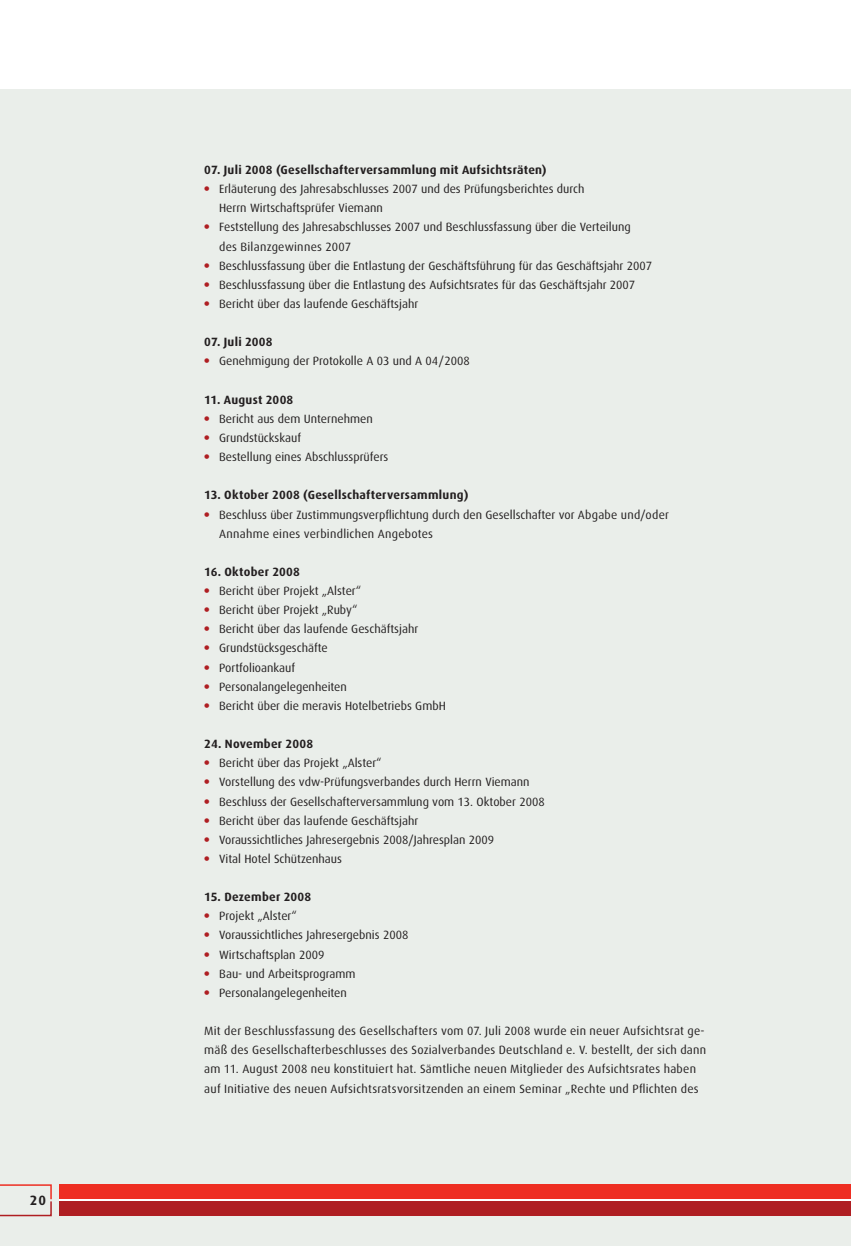
<style>
.page{position:relative;width:851px;height:1246px;background:#fff}
.page>*{position:absolute;margin:0;border:0;box-sizing:border-box;transform-origin:0 0}
.t1{font:700 13.5px "Dax Pro";color:#231f20}
.t2{font:12px/19.2px "Dax Pro";color:#231f20}
.t3{font:12px/19.2px "Dax Pro";letter-spacing:.02em;color:#231f20}
.t4{font:700 12px "Dax Pro";letter-spacing:.02em;color:#231f20}
.s1{font-weight:900;color:#af1e22}
</style>
<div class="page">
<div style="left:0;top:89px;width:850px;height:1157px;background:#eaeeea"></div>
<div style="left:60px;top:1194px;width:790px;height:14px;background:#fff"></div>
<div style="left:60px;top:1201px;width:790px;height:15px;background:#af1e22"></div>
<div style="left:60px;top:1184px;width:790px;height:15px;background:#ee2e22"></div>
<svg style="left:0;top:1184px;width:52px;height:33px"></svg>
<p class="t1" style="left:30px;top:1191px;width:18px">20</p>
<p class="t4" style="left:204px;top:162px;width:344px">07. Juli 2008 (Gesellschafterversammlung mit Aufsichtsräten)</p>
<p class="t2" style="left:219px;top:179px;width:367px;text-indent:-15px"><span class="s1">•</span> Erläuterung des Jahresabschlusses 2007 und des Prüfungsberichtes durch<br>Herrn Wirtschaftsprüfer Viemann</p>
<p class="t2" style="left:219px;top:217px;width:413px;text-indent:-15px"><span class="s1">•</span> Feststellung des Jahresabschlusses 2007 und Beschlussfassung über die Verteilung des Bilanzgewinnes 2007</p>
<p class="t2" style="left:204px;top:256px;width:449px"><span class="s1">•</span> Beschlussfassung über die Entlastung der Geschäftsführung für das Geschäftsjahr 2007</p>
<p class="t2" style="left:204px;top:275px;width:432px"><span class="s1">•</span> Beschlussfassung über die Entlastung des Aufsichtsrates für das Geschäftsjahr 2007</p>
<p class="t2" style="left:204px;top:294px;width:216px"><span class="s1">•</span> Bericht über das laufende Geschäftsjahr</p>
<p class="t4" style="left:204px;top:334px;width:70px">07. Juli 2008</p>
<p class="t2" style="left:204px;top:351px;width:267px"><span class="s1">•</span> Genehmigung der Protokolle A 03 und A 04/2008</p>
<p class="t4" style="left:204px;top:392px;width:91px">11. August 2008</p>
<p class="t2" style="left:204px;top:409px;width:170px"><span class="s1">•</span> Bericht aus dem Unternehmen</p>
<p class="t2" style="left:204px;top:428px;width:98px"><span class="s1">•</span> Grundstückskauf</p>
<p class="t2" style="left:204px;top:447px;width:186px"><span class="s1">•</span> Bestellung eines Abschlussprüfers</p>
<p class="t4" style="left:204px;top:487px;width:266px">13. Oktober 2008 (Gesellschafterversammlung)</p>
<p class="t2" style="left:219px;top:504px;width:451px;text-indent:-15px"><span class="s1">•</span> Beschluss über Zustimmungsverpflichtung durch den Gesellschafter vor Abgabe und/oder<br>Annahme eines verbindlichen Angebotes</p>
<p class="t4" style="left:204px;top:564px;width:97px">16. Oktober 2008</p>
<p class="t2" style="left:204px;top:581px;width:158px"><span class="s1">•</span> Bericht über Projekt „Alster“</p>
<p class="t2" style="left:204px;top:600px;width:154px"><span class="s1">•</span> Bericht über Projekt „Ruby“</p>
<p class="t2" style="left:204px;top:619px;width:216px"><span class="s1">•</span> Bericht über das laufende Geschäftsjahr</p>
<p class="t2" style="left:204px;top:638px;width:125px"><span class="s1">•</span> Grundstücksgeschäfte</p>
<p class="t2" style="left:204px;top:657px;width:92px"><span class="s1">•</span> Portfolioankauf</p>
<p class="t2" style="left:204px;top:677px;width:144px"><span class="s1">•</span> Personalangelegenheiten</p>
<p class="t2" style="left:204px;top:696px;width:243px"><span class="s1">•</span> Bericht über die meravis Hotelbetriebs GmbH</p>
<p class="t4" style="left:204px;top:736px;width:110px">24. November 2008</p>
<p class="t2" style="left:204px;top:753px;width:179px"><span class="s1">•</span> Bericht über das Projekt „Alster“</p>
<p class="t2" style="left:204px;top:772px;width:327px"><span class="s1">•</span> Vorstellung des vdw-Prüfungsverbandes durch Herrn Viemann</p>
<p class="t2" style="left:204px;top:791px;width:342px"><span class="s1">•</span> Beschluss der Gesellschafterversammlung vom 13. Oktober 2008</p>
<p class="t2" style="left:204px;top:810px;width:216px"><span class="s1">•</span> Bericht über das laufende Geschäftsjahr</p>
<p class="t2" style="left:204px;top:830px;width:291px"><span class="s1">•</span> Voraussichtliches Jahresergebnis 2008/Jahresplan 2009</p>
<p class="t2" style="left:204px;top:849px;width:139px"><span class="s1">•</span> Vital Hotel Schützenhaus</p>
<p class="t4" style="left:204px;top:889px;width:108px">15. Dezember 2008</p>
<p class="t2" style="left:204px;top:906px;width:94px"><span class="s1">•</span> Projekt „Alster“</p>
<p class="t2" style="left:204px;top:925px;width:205px"><span class="s1">•</span> Voraussichtliches Jahresergebnis 2008</p>
<p class="t2" style="left:204px;top:944px;width:122px"><span class="s1">•</span> Wirtschaftsplan 2009</p>
<p class="t2" style="left:204px;top:963px;width:153px"><span class="s1">•</span> Bau- und Arbeitsprogramm</p>
<p class="t2" style="left:204px;top:983px;width:144px"><span class="s1">•</span> Personalangelegenheiten</p>
<p class="t3" style="left:204px;top:1021px;width:503px">Mit der Beschlussfassung des Gesellschafters vom 07. Juli 2008 wurde ein neuer Aufsichtsrat ge&shy;mäß des Gesellschafterbeschlusses des Sozialverbandes Deutschland e. V. bestellt, der sich dann am 11. August 2008 neu konstituiert hat. Sämtliche neuen Mitglieder des Aufsichtsrates haben auf Initiative des neuen Aufsichtsratsvorsitzenden an einem Seminar „Rechte und Pflichten des</p>
</div>
